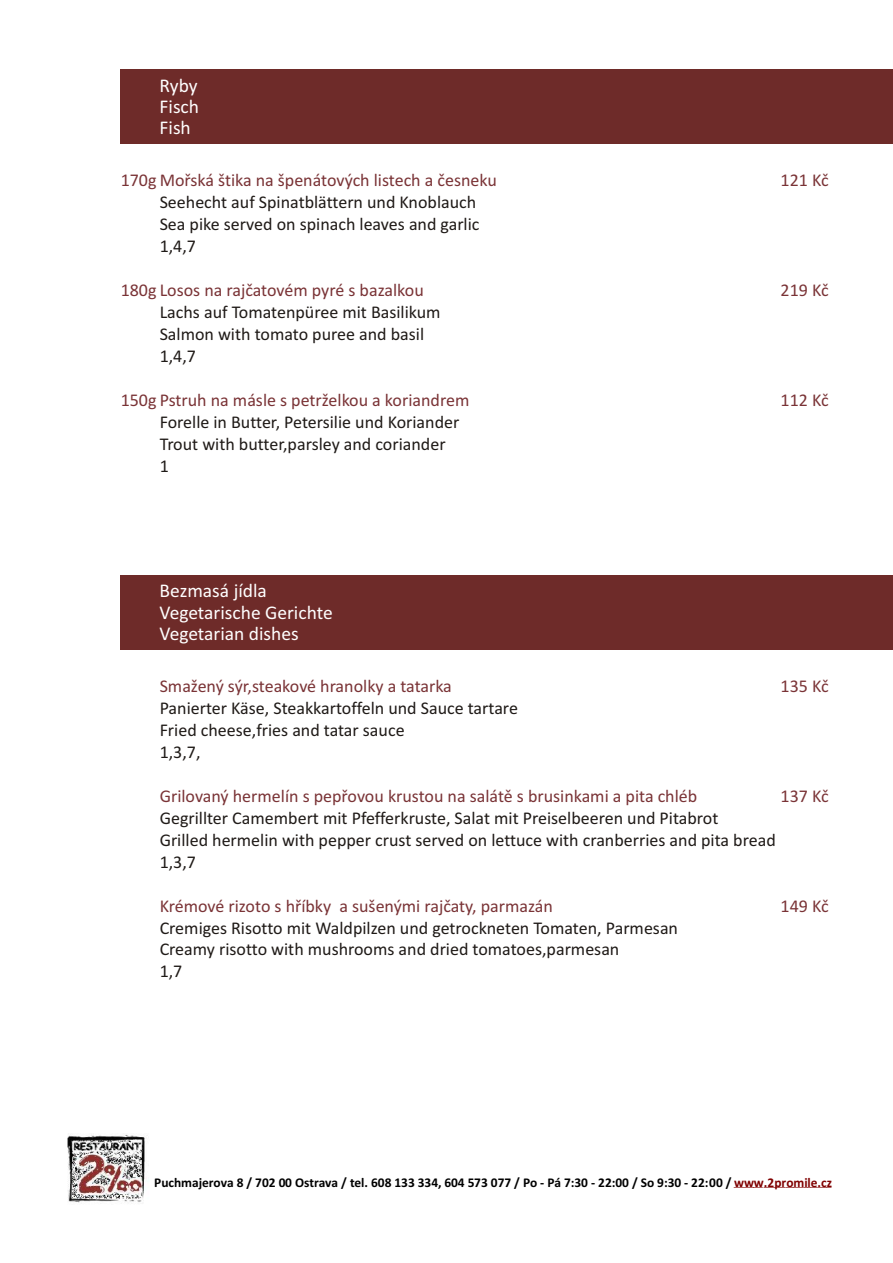
<style>
.page{position:relative;width:893px;height:1263px;background:#fff}
.page>*{position:absolute;margin:0;border:0;box-sizing:border-box;transform-origin:0 0}
.t1{font:19.5px/21.5px "Calibri";color:#fff;text-align:justify}
.t2{font:18px/21.9px "Calibri";color:#1f1a17}
.t3{font:18px "Calibri";color:#7a3336}
.t4{font:700 13.35px "Calibri";color:#000}
.s1{color:#800000}
</style>
<div class="page">
<img style="left:67px;top:1134px;width:82px;height:69px">
<svg style="left:734px;top:1187px;width:97px;height:1px"></svg>
<div style="left:121px;top:69px;width:772px;height:75px;background:#6e2b29"></div>
<div style="left:121px;top:575px;width:772px;height:75px;background:#6e2b29"></div>
<p class="t1" style="left:160px;top:76px;width:41px">Ryby Fisch Fish</p>
<p class="t3" style="left:121px;top:173px;width:378px">170g Mořská štika na špenátových listech a česneku</p>
<p class="t3" style="left:781px;top:173px;width:50px">121 Kč</p>
<p class="t2" style="left:160px;top:193px;width:321px">Seehecht auf Spinatblättern und Knoblauch<br>Sea pike served on spinach leaves and garlic<br>1,4,7</p>
<p class="t3" style="left:121px;top:283px;width:305px">180g Losos na rajčatovém pyré s bazalkou</p>
<p class="t3" style="left:781px;top:283px;width:50px">219 Kč</p>
<p class="t2" style="left:160px;top:303px;width:282px">Lachs auf Tomatenpüree mit Basilikum<br>Salmon with tomato puree and basil<br>1,4,7</p>
<p class="t3" style="left:121px;top:392px;width:350px">150g Pstruh na másle s petrželkou a koriandrem</p>
<p class="t3" style="left:781px;top:392px;width:50px">112 Kč</p>
<p class="t2" style="left:160px;top:412px;width:301px">Forelle in Butter, Petersilie und Koriander<br>Trout with butter,parsley and coriander<br>1</p>
<p class="t1" style="left:160px;top:581px;width:175px;text-align:left">Bezmasá jídla<br>Vegetarische Gerichte<br>Vegetarian dishes</p>
<p class="t3" style="left:160px;top:678px;width:294px">Smažený sýr,steakové hranolky a tatarka</p>
<p class="t3" style="left:781px;top:678px;width:50px">135 Kč</p>
<p class="t2" style="left:160px;top:698px;width:360px">Panierter Käse, Steakkartoffeln und Sauce tartare<br>Fried cheese,fries and tatar sauce<br>1,3,7,</p>
<p class="t3" style="left:160px;top:788px;width:539px">Grilovaný hermelín s pepřovou krustou na salátě s brusinkami a pita chléb</p>
<p class="t3" style="left:781px;top:788px;width:50px">137 Kč</p>
<p class="t2" style="left:160px;top:808px;width:618px">Gegrillter Camembert mit Pfefferkruste, Salat mit Preiselbeeren und Pitabrot<br>Grilled hermelin with pepper crust served on lettuce with cranberries and pita bread<br>1,3,7</p>
<p class="t3" style="left:160px;top:898px;width:395px">Krémové rizoto s hříbky a sušenými rajčaty, parmazán</p>
<p class="t3" style="left:781px;top:898px;width:50px">149 Kč</p>
<p class="t2" style="left:160px;top:918px;width:520px">Cremiges Risotto mit Waldpilzen und getrockneten Tomaten, Parmesan<br>Creamy risotto with mushrooms and dried tomatoes,parmesan<br>1,7</p>
<p class="t4" style="left:154px;top:1177px;width:679px">Puchmajerova 8 / 702 00 Ostrava / tel. 608 133 334, 604 573 077 / Po - Pá 7:30 - 22:00 / So 9:30 - 22:00 / <span class="s1">www.2promile.cz</span></p>
</div>
